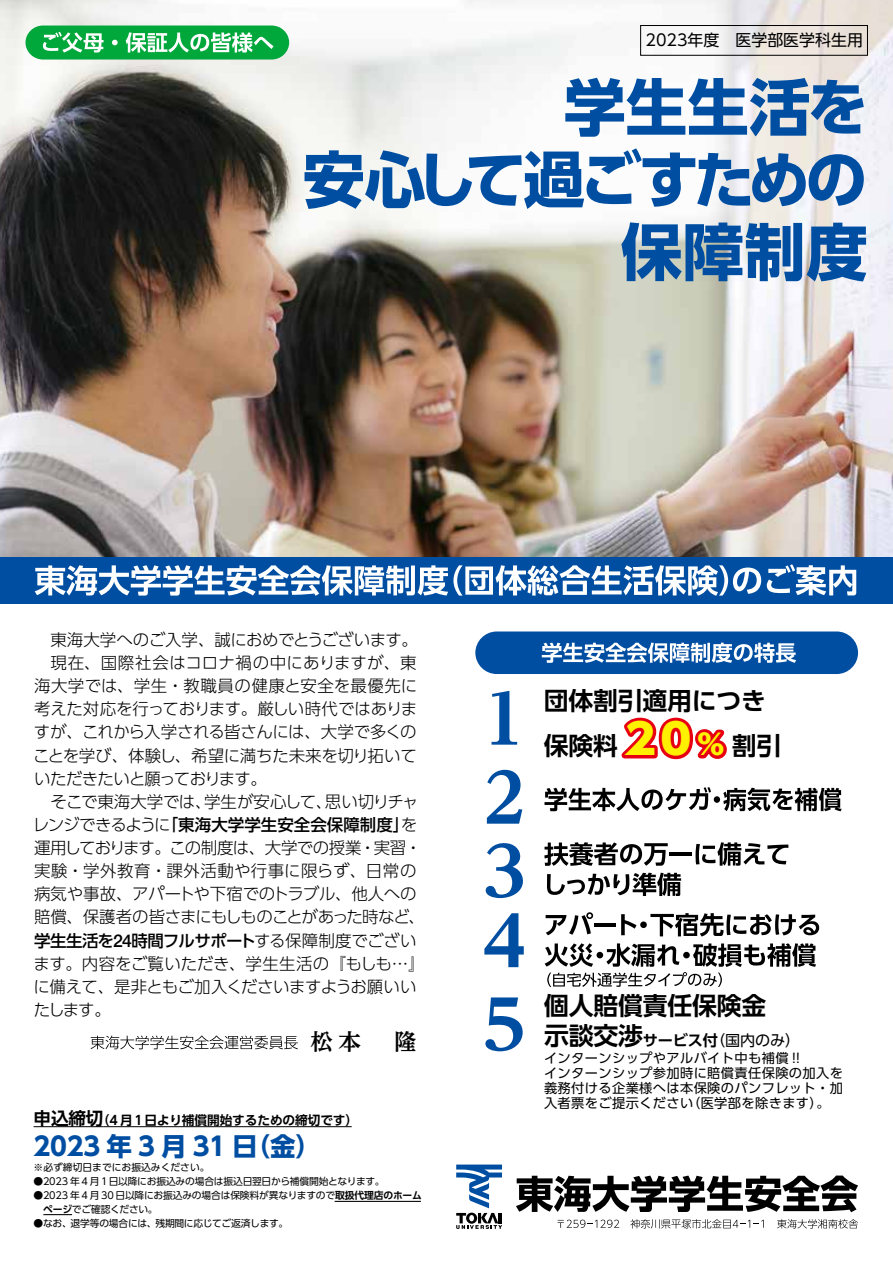
<style>
.page{position:relative;width:893px;height:1263px;background:#fff}
.page>*{position:absolute;margin:0;border:0;box-sizing:border-box;transform-origin:0 0}
.t1{font:700 25.5px "UD Shin Go Pro";letter-spacing:-.01em;color:#004ea2}
.t2{font:700 24.75px/45px "UD Shin Go Pro De";letter-spacing:-.01em;color:#000}
.t3{font:700 22.35px "UD Reimin Pro";color:#000}
.t4{font:300 16.5px/23.1px "UD Shin Go Pro";letter-spacing:-.02em;color:#000}
.t5{font:15.9px "UD Shin Go Pro";color:#000}
.t6{font:15px "UD Shin Go Pro";color:#000}
.t7{font:13.2px/15px "UD Shin Go Pro";letter-spacing:.025em;color:#000}
.t8{font:700 12.75px "UD Shin Go Pro De";letter-spacing:-.01em;color:#000}
.t9{font:9.75px/13.8px "UD Shin Go Pro";letter-spacing:-.02em;color:#000}
.t10{font:9.75px "UD Shin Go Pro";color:#000}
.s1{font-weight:500}
.s2{font-family:"Helvetica Neue LT Std";font-weight:500;font-size:17.7px}
.s3{font-size:17.55px}
.s4{font-family:"UD Shin Go Pro De";font-weight:700}
.s5{font-family:"UD Shin Go Pro";font-weight:800;font-size:41.85px;color:#fff100}
.s6{font-family:"UD Shin Go Pro";font-weight:800;font-size:27.9px;color:#fff100}
.s7{font-family:"UD Shin Go Pro De";font-weight:700;font-size:24.75px}
</style>
<div class="page">
<img style="left:0;top:0;width:893px;height:557px">
<svg style="left:91px;top:1035px;width:207px;height:14px"></svg>
<svg style="left:565px;top:78px;width:299px;height:59px"></svg>
<svg style="left:305px;top:148px;width:559px;height:61px"></svg>
<svg style="left:621px;top:222px;width:245px;height:59px;background:#5183b7"></svg>
<div style="left:640px;top:25px;width:228px;height:30px;border:1px solid #000"></div>
<svg style="left:26px;top:26px;width:263px;height:34px;background:#3cbb68"></svg>
<div style="left:0;top:557px;width:893px;height:47px;background:#004ea2"></div>
<svg style="left:35px;top:565px;width:726px;height:31px"></svg>
<svg style="left:767px;top:564px;width:89px;height:31px"></svg>
<div style="left:475px;top:631px;width:383px;height:43px;background:#004ea2;border-radius:21px"></div>
<svg style="left:542px;top:642px;width:254px;height:21px"></svg>
<svg style="left:546px;top:912px;width:47px;height:23px"></svg>
<hr style="left:595px;top:923px;width:21px;height:3px;background:#000">
<svg style="left:621px;top:914px;width:15px;height:21px"></svg>
<div style="left:640px;top:921px;width:7px;height:7px;background:#000;border-radius:50%"></div>
<svg style="left:650px;top:913px;width:169px;height:23px"></svg>
<svg style="left:545px;top:943px;width:271px;height:44px"></svg>
<svg style="left:484px;top:913px;width:40px;height:54px"></svg>
<svg style="left:486px;top:843px;width:37px;height:55px"></svg>
<svg style="left:544px;top:842px;width:124px;height:24px"></svg>
<hr style="left:669px;top:852px;width:23px;height:3px;background:#000">
<svg style="left:695px;top:842px;width:93px;height:24px"></svg>
<svg style="left:547px;top:873px;width:134px;height:23px"></svg>
<svg style="left:487px;top:770px;width:35px;height:54px"></svg>
<svg style="left:544px;top:787px;width:167px;height:24px"></svg>
<div style="left:714px;top:796px;width:6px;height:7px;background:#000;border-radius:50%"></div>
<svg style="left:723px;top:788px;width:119px;height:23px"></svg>
<svg style="left:621px;top:717px;width:106px;height:43px"></svg>
<svg style="left:492px;top:691px;width:25px;height:54px"></svg>
<svg style="left:485px;top:997px;width:38px;height:54px"></svg>
<hr style="left:34px;top:1126px;width:69px;height:1px;background:#000">
<hr style="left:103px;top:1126px;width:249px;height:1px;background:#000">
<hr style="left:335px;top:1201px;width:86px;height:1px;background:#000">
<svg style="left:43px;top:1214px;width:29px;height:1px"></svg>
<svg style="left:558px;top:1219px;width:61px;height:9px"></svg>
<svg style="left:630px;top:1219px;width:134px;height:9px"></svg>
<svg style="left:777px;top:1219px;width:81px;height:9px"></svg>
<svg style="left:516px;top:1175px;width:342px;height:37px"></svg>
<svg style="left:456px;top:1164px;width:46px;height:65px"></svg>
<p class="t5" style="left:645px;top:27px;width:219px">2023年度　医学部医学科生用</p>
<p class="t4" style="left:33px;top:628px;width:394px;text-indent:18px">東海大学へのご入学、誠におめでとうございます。　現在、国際社会はコロナ禍の中にありますが、東海大学では、学生・教職員の健康と安全を最優先に考えた対応を行っております。厳しい時代ではありますが、これから入学される皆さんには、大学で多くのことを学び、体験し、希望に満ちた未来を切り拓いていただきたいと願っております。<br>　そこで東海大学では、学生が安心して、思い切りチャレンジできるように<span class="s1">「東海大学学生安全会保障制度」</span>を運用しております。この制度は、大学での授業・実習・実験・学外教育・課外活動や行事に限らず、日常の病気や事故、アパートや下宿でのトラブル、他人への賠償、保護者の皆さまにもしものことがあった時など、<span class="s1">学生生活を</span><span class="s2">24</span><span class="s1">時間フルサポート</span>する保障制度でございます。内容をご覧いただき、学生生活の『もしも…』に備えて、是非ともご加入くださいますようお願いいたします。</p>
<p class="t3" style="left:311px;top:1024px;width:108px">松本　隆</p>
<p class="t8" style="left:34px;top:1110px;width:326px"><span class="s3">申込締切</span>（4 月1日より補償開始するための締切です）</p>
<p class="t1" style="left:34px;top:1126px;width:289px">2023 年 3 月 31 日（金）</p>
<p class="t10" style="left:34px;top:1159px;width:177px">※必ず締切日までにお振込みください。</p>
<p class="t9" style="left:33px;top:1174px;width:353px">●2023 年 4 月 1日以降にお振込みの場合は振込日翌日から補償開始となります。</p>
<p class="t9" style="left:43px;top:1188px;width:380px;text-indent:-10px">●2023 年 4 月 30 日以降にお振込みの場合は保険料が異なりますので<span class="s4">取扱代理店のホームページ</span>でご確認ください。</p>
<p class="t9" style="left:33px;top:1215px;width:256px">●なお、退学等の場合には、残期間に応じてご返済します。</p>
<p class="t2" style="left:544px;top:678px;width:239px">団体割引適用につき保険料 <span class="s5">20</span><span class="s6">%</span> 割引</p>
<p class="t2" style="left:544px;top:983px;width:224px">個人賠償責任保険金</p>
<p class="t6" style="left:544px;top:1028px;width:258px"><span class="s7">示談交渉</span><span class="s4">サービス付</span>（国内のみ）</p>
<p class="t7" style="left:544px;top:1050px;width:300px">インターンシップやアルバイト中も補償 !!<br>インターンシップ参加時に賠償責任保険の加入を義務付ける企業様へは本保険のパンフレット・加入者票をご提示ください（医学部を除きます）。</p>
</div>
